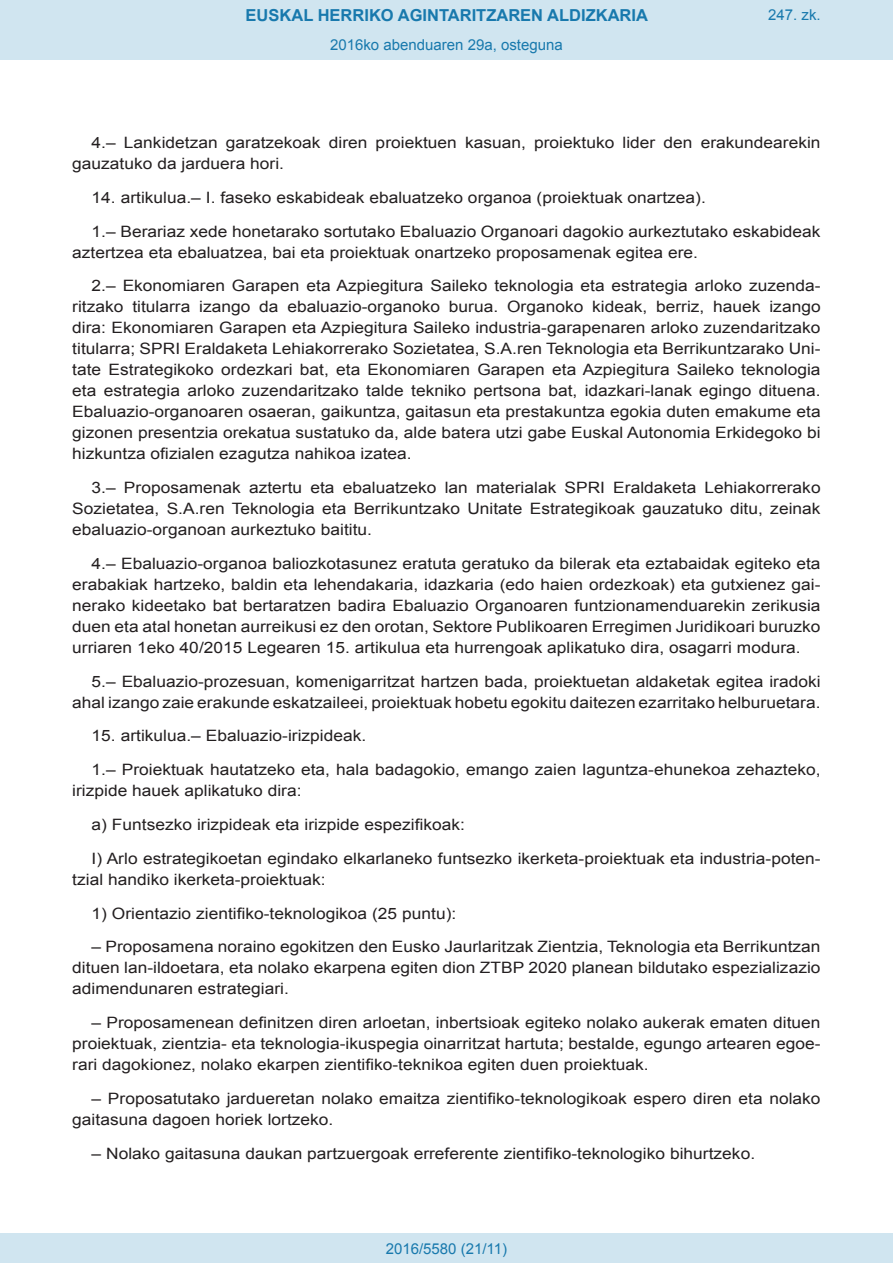
<style>
.page{position:relative;width:893px;height:1263px;background:#fff}
.page>*{position:absolute;margin:0;border:0;box-sizing:border-box;transform-origin:0 0}
.t1{font:700 16.5px "Arial";color:#1879ad}
.BOPVDetalle{font:15.6px/21px "Arial";color:#231f20;scale:1.11 1}
.Paginacion_Centro{font:15px "Arial";color:#1879ad}
</style>
<div class="page">
<div style="left:0;top:0;width:893px;height:60px;background:#d0e5f0"></div>
<div style="left:0;top:1233px;width:893px;height:30px;background:#d0e5f0"></div>
<p class="t1" style="left:246px;top:4px;width:404px">EUSKAL HERRIKO AGINTARITZAREN ALDIZKARIA</p>
<p class="Paginacion_Centro" style="left:330px;top:35px;width:234px">2016ko abenduaren 29a, osteguna</p>
<p class="Paginacion_Centro" style="left:768px;top:5px;width:54px">247. zk.</p>
<p class="BOPVDetalle" style="left:72px;top:132px;width:676px;text-indent:19px">4.– Lankidetzan garatzekoak diren proiektuen kasuan, proiektuko lider den erakundearekin gauzatuko da jarduera hori.</p>
<p class="BOPVDetalle" style="left:92px;top:187px;width:555px">14. artikulua.– I. faseko eskabideak ebaluatzeko organoa (proiektuak onartzea).</p>
<p class="BOPVDetalle" style="left:72px;top:221px;width:676px;text-indent:19px">1.– Berariaz xede honetarako sortutako Ebaluazio Organoari dagokio aurkeztutako eskabideak aztertzea eta ebaluatzea, bai eta proiektuak onartzeko proposamenak egitea ere.</p>
<p class="BOPVDetalle" style="left:72px;top:276px;width:676px;text-align:justify;text-indent:19px">2.– Ekonomiaren Garapen eta Azpiegitura Saileko teknologia eta estrategia arloko zuzenda&shy;ritzako titularra izango da ebaluazio-organoko burua. Organoko kideak, berriz, hauek izango dira: Ekonomiaren Garapen eta Azpiegitura Saileko industria-garapenaren arloko zuzendaritzako titularra; SPRI Eraldaketa Lehiakorrerako Sozietatea, S.A.ren Teknologia eta Berrikuntzarako Uni&shy;tate Estrategikoko ordezkari bat, eta Ekonomiaren Garapen eta Azpiegitura Saileko teknologia eta estrategia arloko zuzendaritzako talde tekniko pertsona bat, idazkari-lanak egingo dituena.<br>Ebaluazio-organoaren osaeran, gaikuntza, gaitasun eta prestakuntza egokia duten emakume eta gizonen presentzia orekatua sustatuko da, alde batera utzi gabe Euskal Autonomia Erkidegoko bi hizkuntza ofizialen ezagutza nahikoa izatea.</p>
<p class="BOPVDetalle" style="left:72px;top:477px;width:676px;text-align:justify;text-indent:19px">3.– Proposamenak aztertu eta ebaluatzeko lan materialak SPRI Eraldaketa Lehiakorrerako Sozietatea, S.A.ren Teknologia eta Berrikuntzako Unitate Estrategikoak gauzatuko ditu, zeinak ebaluazio-organoan aurkeztuko baititu.</p>
<p class="BOPVDetalle" style="left:72px;top:553px;width:676px;text-align:justify;text-indent:19px">4.– Ebaluazio-organoa baliozkotasunez eratuta geratuko da bilerak eta eztabaidak egiteko eta erabakiak hartzeko, baldin eta lehendakaria, idazkaria (edo haien ordezkoak) eta gutxienez gai&shy;nerako kideetako bat bertaratzen badira Ebaluazio Organoaren funtzionamenduarekin zerikusia duen eta atal honetan aurreikusi ez den orotan, Sektore Publikoaren Erregimen Juridikoari buruzko urriaren 1eko 40/2015 Legearen 15. artikulua eta hurrengoak aplikatuko dira, osagarri modura.</p>
<p class="BOPVDetalle" style="left:72px;top:671px;width:676px;text-align:right">5.– Ebaluazio-prozesuan, komenigarritzat hartzen bada, proiektuetan aldaketak egitea iradoki ahal izango zaie erakunde eskatzaileei, proiektuak hobetu egokitu daitezen ezarritako helburuetara.</p>
<p class="BOPVDetalle" style="left:92px;top:726px;width:249px">15. artikulua.– Ebaluazio-irizpideak.</p>
<p class="BOPVDetalle" style="left:72px;top:759px;width:676px;text-indent:19px">1.– Proiektuak hautatzeko eta, hala badagokio, emango zaien laguntza-ehunekoa zehazteko, irizpide hauek aplikatuko dira:</p>
<p class="BOPVDetalle" style="left:92px;top:814px;width:338px">a) Funtsezko irizpideak eta irizpide espezifikoak:</p>
<p class="BOPVDetalle" style="left:72px;top:848px;width:676px;text-indent:19px">I) Arlo estrategikoetan egindako elkarlaneko funtsezko ikerketa-proiektuak eta industria-poten&shy;tzial handiko ikerketa-proiektuak:</p>
<p class="BOPVDetalle" style="left:92px;top:903px;width:330px">1) Orientazio zientifiko-teknologikoa (25 puntu):</p>
<p class="BOPVDetalle" style="left:72px;top:936px;width:676px;text-align:justify;text-indent:19px">– Proposamena noraino egokitzen den Eusko Jaurlaritzak Zientzia, Teknologia eta Berrikuntzan dituen lan-ildoetara, eta nolako ekarpena egiten dion ZTBP 2020 planean bildutako espezializazio adimendunaren estrategiari.</p>
<p class="BOPVDetalle" style="left:72px;top:1012px;width:676px;text-align:justify;text-indent:19px">– Proposamenean definitzen diren arloetan, inbertsioak egiteko nolako aukerak ematen dituen proiektuak, zientzia- eta teknologia-ikuspegia oinarritzat hartuta; bestalde, egungo artearen egoe&shy;rari dagokionez, nolako ekarpen zientifiko-teknikoa egiten duen proiektuak.</p>
<p class="BOPVDetalle" style="left:72px;top:1088px;width:676px;text-indent:19px">– Proposatutako jardueretan nolako emaitza zientifiko-teknologikoak espero diren eta nolako gaitasuna dagoen horiek lortzeko.</p>
<p class="BOPVDetalle" style="left:92px;top:1143px;width:599px">– Nolako gaitasuna daukan partzuergoak erreferente zientifiko-teknologiko bihurtzeko.</p>
<p class="Paginacion_Centro" style="left:386px;top:1238px;width:123px">2016/5580 (21/11)</p>
</div>
